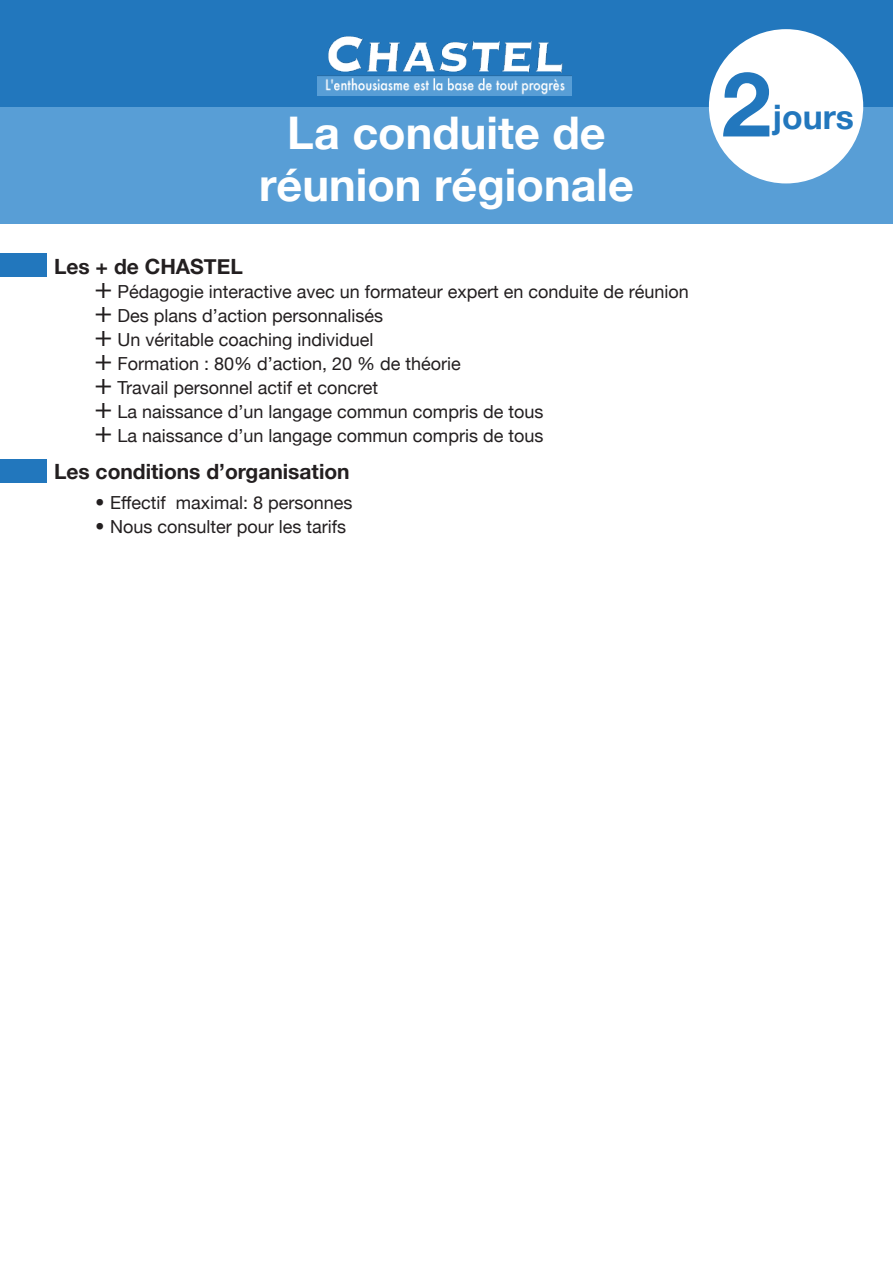
<style>
.page{position:relative;width:893px;height:1263px;background:#fff}
.page>*{position:absolute;margin:0;border:0;box-sizing:border-box;transform-origin:0 0}
.t1{font:700 90px "Helvetica Neue";color:#2277bd}
.t2{font:700 45px/52.5px "Helvetica Neue";color:#fff;text-align:center}
.t3{font:700 33.75px "Helvetica Neue";color:#2277bd}
.t4{font:700 21px "Helvetica Neue";color:#231f20}
.t5{font:18px "Helvetica Neue";color:#231f20}
.s1{font-size:30px}
</style>
<div class="page">
<div style="left:0;top:0;width:893px;height:165px;background:#2277bd"></div>
<div style="left:0;top:107px;width:893px;height:116px;background:#589ed6"></div>
<div style="left:709px;top:29px;width:154px;height:154px;background:#fff;border-radius:50%"></div>
<img style="left:318px;top:36px;width:253px;height:60px">
<div style="left:0;top:253px;width:47px;height:23px;background:#2277bd"></div>
<div style="left:0;top:459px;width:47px;height:24px;background:#2277bd"></div>
<p class="t2" style="left:259px;top:108px;width:376px">La conduite de réunion régionale</p>
<p class="t4" style="left:54px;top:250px;width:190px">Les + de CHASTEL</p>
<p class="t5" style="left:94px;top:278px;width:596px"><span class="s1">+</span> Pédagogie interactive avec un formateur expert en conduite de réunion</p>
<p class="t5" style="left:94px;top:302px;width:290px"><span class="s1">+</span> Des plans d’action personnalisés</p>
<p class="t5" style="left:94px;top:326px;width:281px"><span class="s1">+</span> Un véritable coaching individuel</p>
<p class="t5" style="left:94px;top:350px;width:368px"><span class="s1">+</span> Formation : 80% d’action, 20 % de théorie</p>
<p class="t5" style="left:94px;top:374px;width:285px"><span class="s1">+</span> Travail personnel actif et concret</p>
<p class="t5" style="left:94px;top:398px;width:450px"><span class="s1">+</span> La naissance d’un langage commun compris de tous</p>
<p class="t5" style="left:94px;top:422px;width:450px"><span class="s1">+</span> La naissance d’un langage commun compris de tous</p>
<p class="t4" style="left:54px;top:455px;width:297px">Les conditions d’organisation</p>
<p class="t5" style="left:94px;top:489px;width:259px"><span class="s1">•</span> Effectif maximal: 8 personnes</p>
<p class="t5" style="left:94px;top:513px;width:253px"><span class="s1">•</span> Nous consulter pour les tarifs</p>
<p class="t1" style="left:721px;top:34px;width:52px">2</p>
<p class="t3" style="left:773px;top:90px;width:83px">jours</p>
</div>
